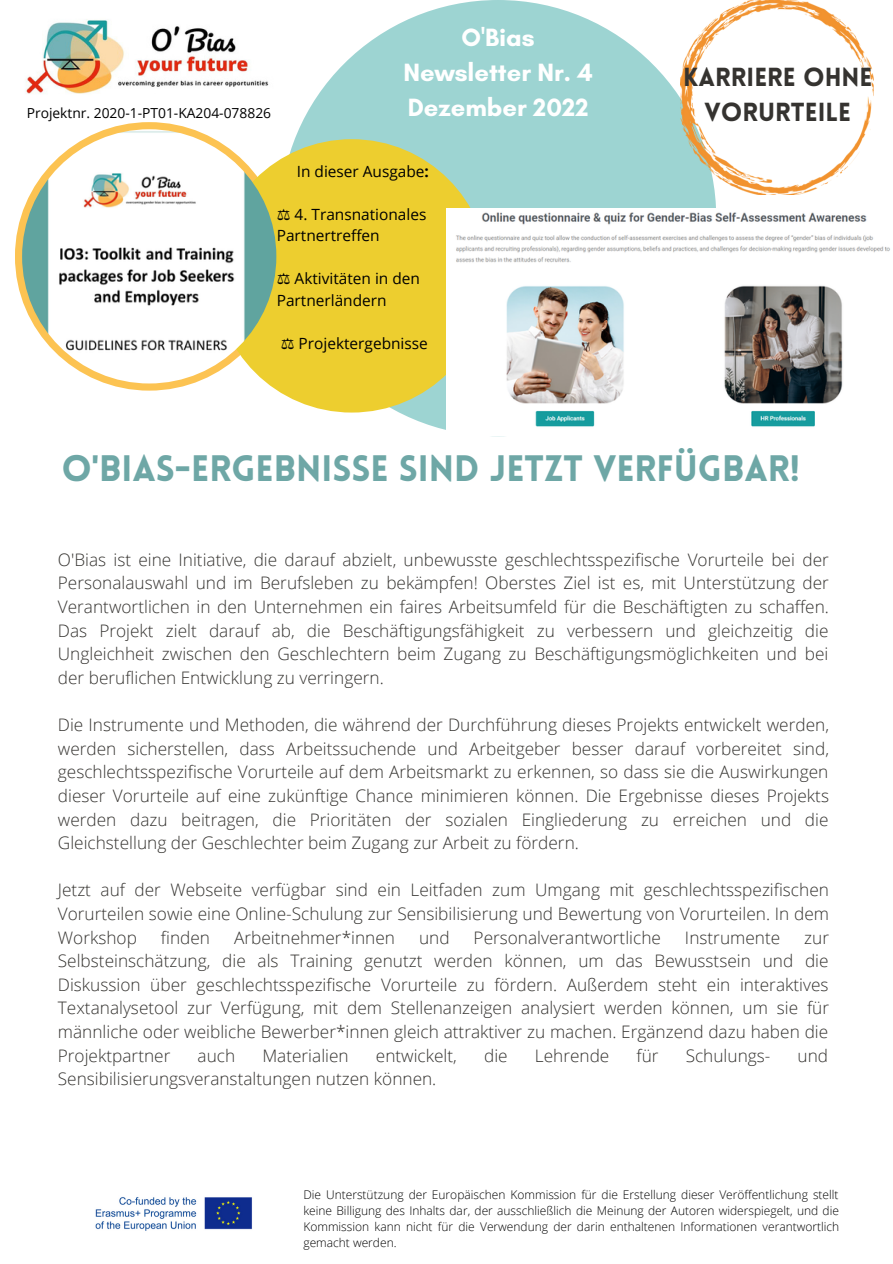
<style>
.page{position:relative;width:893px;height:1264px;background:#fff}
.page>*{position:absolute;margin:0;border:0;box-sizing:border-box;transform-origin:0 0}
.t1{font:900 36px "Lovelo";color:#6ea7a6}
.t2{font:700 25.5px/34.8px "Glacial Indifference";color:#fff;text-align:center}
.t3{font:900 25.5px/34.8px "Lovelo";color:#353330;text-align:center}
.t4{font:300 17.25px/23.5px "Open Sans";color:#353330;text-align:justify}
.t5{font:15.45px/21.5px "Open Sans";color:#000}
.t6{font:13.8px "Open Sans";color:#000}
.t7{font:300 12px/16px "Open Sans";color:#000;text-align:justify}
.s1{font-weight:700}
.s2{font-family:"DejaVu Sans"}
</style>
<div class="page">
<img style="left:25px;top:19px;width:244px;height:113px">
<div style="left:15px;top:122px;width:268px;height:268px;background:#fcc352;border-radius:50%"></div>
<div style="left:280px;top:0;width:436px;height:436px;background:#9dd4d2;border-radius:50%"></div>
<div style="left:215px;top:139px;width:273px;height:273px;background:#edce2f;border-radius:50%"></div>
<img style="left:95px;top:1197px;width:157px;height:34px">
<img style="left:680px;top:0;width:193px;height:194px">
<img style="left:22px;top:129px;width:254px;height:254px;border-radius:50%">
<img style="left:446px;top:209px;width:444px;height:227px">
<p class="t6" style="left:27px;top:103px;width:246px">Projektnr. 2020-1-PT01-KA204-078826</p>
<h2 class="t2" style="left:403px;top:20px;width:191px">O'Bias<br>Newsletter Nr. 4<br>Dezember 2022</h2>
<p class="t5" style="left:297px;top:160px;width:134px">In dieser Ausgabe<span class="s1">:</span></p>
<p class="t5" style="left:277px;top:203px;width:151px"><span class="s2">⚖️</span> 4. Transnationales<br>Partnertreffen</p>
<p class="t5" style="left:277px;top:267px;width:145px"><span class="s2">⚖️</span> Aktivitäten in den<br>Partnerländern</p>
<p class="t5" style="left:281px;top:332px;width:149px"><span class="s2">⚖️</span> Projektergebnisse</p>
<h2 class="t3" style="left:683px;top:62px;width:191px">KARRIERE OHNE<br>VORURTEILE</h2>
<h1 class="t1" style="left:61px;top:454px;width:740px">O'BIAS-ERGEBNISSE SIND JETZT VERFÜGBAR!</h1>
<p class="t4" style="left:58px;top:547px;width:772px">O'Bias ist eine Initiative, die darauf abzielt, unbewusste geschlechtsspezifische Vorurteile bei der Personalauswahl und im Berufsleben zu bekämpfen! Oberstes Ziel ist es, mit Unterstützung der Verantwortlichen in den Unternehmen ein faires Arbeitsumfeld für die Beschäftigten zu schaffen.<br>Das Projekt zielt darauf ab, die Beschäftigungsfähigkeit zu verbessern und gleichzeitig die Ungleichheit zwischen den Geschlechtern beim Zugang zu Beschäftigungsmöglichkeiten und bei der beruflichen Entwicklung zu verringern.</p>
<p class="t4" style="left:58px;top:712px;width:772px">Die Instrumente und Methoden, die während der Durchführung dieses Projekts entwickelt werden, werden sicherstellen, dass Arbeitssuchende und Arbeitgeber besser darauf vorbereitet sind, geschlechtsspezifische Vorurteile auf dem Arbeitsmarkt zu erkennen, so dass sie die Auswirkungen dieser Vorurteile auf eine zukünftige Chance minimieren können. Die Ergebnisse dieses Projekts werden dazu beitragen, die Prioritäten der sozialen Eingliederung zu erreichen und die Gleichstellung der Geschlechter beim Zugang zur Arbeit zu fördern.</p>
<p class="t4" style="left:58px;top:877px;width:772px">Jetzt auf der Webseite verfügbar sind ein Leitfaden zum Umgang mit geschlechtsspezifischen Vorurteilen sowie eine Online-Schulung zur Sensibilisierung und Bewertung von Vorurteilen. In dem Workshop</p>
<p class="t4" style="left:161px;top:925px;width:51px">finden</p>
<p class="t4" style="left:234px;top:925px;width:162px">Arbeitnehmer*innen</p>
<p class="t4" style="left:419px;top:925px;width:32px">und</p>
<p class="t4" style="left:473px;top:925px;width:189px">Personalverantwortliche</p>
<p class="t4" style="left:685px;top:925px;width:97px">Instrumente</p>
<p class="t4" style="left:58px;top:925px;width:772px;text-indent:746px">zur Selbsteinschätzung, die als Training genutzt werden können, um das Bewusstsein und die Diskussion über geschlechtsspezifische Vorurteile zu fördern. Außerdem steht ein interaktives Textanalysetool zur Verfügung, mit dem Stellenanzeigen analysiert werden können, um sie für männliche oder weibliche Bewerber*innen gleich attraktiver zu machen. Ergänzend dazu haben die Projektpartner</p>
<p class="t4" style="left:197px;top:1043px;width:39px">auch</p>
<p class="t4" style="left:262px;top:1043px;width:88px">Materialien</p>
<p class="t4" style="left:376px;top:1043px;width:83px">entwickelt,</p>
<p class="t4" style="left:484px;top:1043px;width:25px">die</p>
<p class="t4" style="left:535px;top:1043px;width:76px">Lehrende</p>
<p class="t4" style="left:636px;top:1043px;width:24px">für</p>
<p class="t4" style="left:685px;top:1043px;width:86px">Schulungs-</p>
<p class="t4" style="left:797px;top:1043px;width:32px">und</p>
<p class="t4" style="left:58px;top:1066px;width:380px">Sensibilisierungsveranstaltungen nutzen können.</p>
<p class="t7" style="left:303px;top:1186px;width:537px">Die Unterstützung der Europäischen Kommission für die Erstellung dieser Veröffentlichung stellt keine Billigung des Inhalts dar, der ausschließlich die Meinung der Autoren widerspiegelt, und die Kommission kann nicht für die Verwendung der darin enthaltenen Informationen verantwortlich gemacht werden.</p>
</div>
